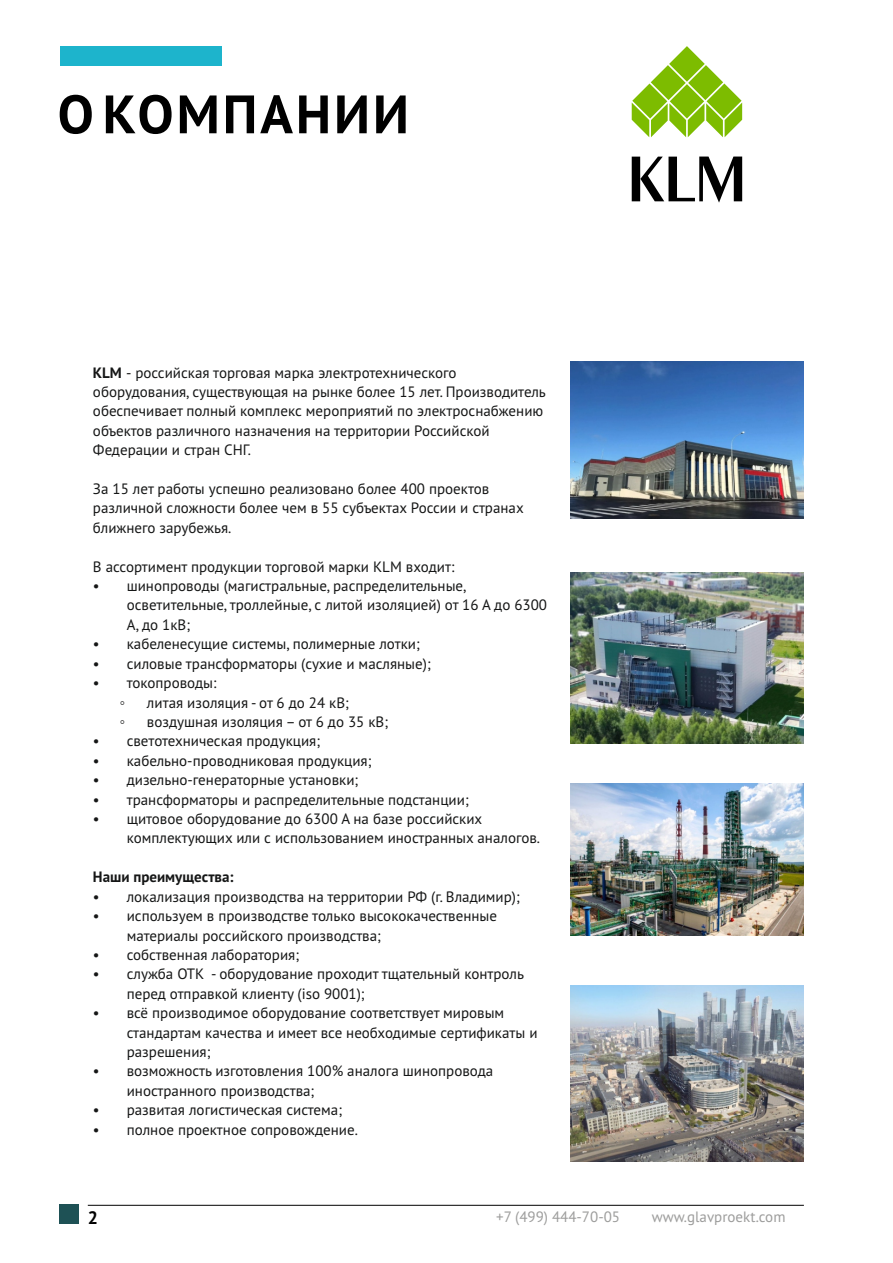
<style>
.page{position:relative;width:893px;height:1263px;background:#fff}
.page>*{position:absolute;margin:0;border:0;box-sizing:border-box;transform-origin:0 0}
.t1{font:700 54px "PT Sans";letter-spacing:.055em;color:#000}
.t2{font:700 18px "PT Sans";color:#000}
.t3{font:15px/19.4px "PT Sans";color:#151616}
.t4{font:15px "PT Sans";color:#9d9d9c}
.t5{font:700 15px "PT Sans";color:#151616}
.t6{font:15px "Arial";color:#151616}
.s1{font-weight:700}
</style>
<div class="page">
<div style="left:60px;top:1205px;width:19px;height:19px;background:#1e5155"></div>
<hr style="left:88px;top:1205px;width:716px;height:1px;background:#000">
<div style="left:60px;top:46px;width:161px;height:19px;background:#1db4cc"></div>
<img style="left:570px;top:362px;width:234px;height:156px">
<img style="left:570px;top:573px;width:234px;height:171px">
<img style="left:570px;top:784px;width:234px;height:152px">
<img style="left:570px;top:986px;width:234px;height:175px">
<svg style="left:632px;top:46px;width:110px;height:91px"></svg>
<svg style="left:632px;top:157px;width:110px;height:46px"></svg>
<h1 class="t1" style="left:58px;top:78px;width:353px">ОКОМПАНИИ</h1>
<p class="t3" style="left:93px;top:364px;width:454px"><span class="s1">KLM</span> - российская торговая марка электротехнического оборудования, существующая на рынке более 15 лет. Производитель обеспечивает полный комплекс мероприятий по электроснабжению объектов различного назначения на территории Российской Федерации и стран СНГ.</p>
<p class="t3" style="left:93px;top:480px;width:432px">За 15 лет работы успешно реализовано более 400 проектов различной сложности более чем в 55 субъектах России и странах ближнего зарубежья.</p>
<p class="t3" style="left:93px;top:558px;width:363px">В ассортимент продукции торговой марки KLM входит:</p>
<p class="t3" style="left:127px;top:577px;width:422px;text-indent:-34px">• шинопроводы (магистральные, распределительные, осветительные, троллейные, с литой изоляцией) от 16 А до 6300<br>А, до 1кВ;</p>
<p class="t3" style="left:93px;top:636px;width:328px">• кабеленесущие системы, полимерные лотки;</p>
<p class="t3" style="left:93px;top:655px;width:339px">• силовые трансформаторы (сухие и масляные);</p>
<p class="t3" style="left:93px;top:674px;width:125px">• токопроводы:</p>
<p class="t6" style="left:120px;top:697px;width:7px">◦</p>
<p class="t3" style="left:147px;top:694px;width:204px">литая изоляция - от 6 до 24 кВ;</p>
<p class="t6" style="left:120px;top:716px;width:7px">◦</p>
<p class="t3" style="left:147px;top:713px;width:243px">воздушная изоляция – от 6 до 35 кВ;</p>
<p class="t3" style="left:93px;top:733px;width:229px">• светотехническая продукция;</p>
<p class="t3" style="left:93px;top:752px;width:280px">• кабельно-проводниковая продукция;</p>
<p class="t3" style="left:93px;top:771px;width:267px">• дизельно-генераторные установки;</p>
<p class="t3" style="left:93px;top:791px;width:377px">• трансформаторы и распределительные подстанции;</p>
<p class="t3" style="left:127px;top:810px;width:415px;text-indent:-34px">• щитовое оборудование до 6300 А на базе российских комплектующих или с использованием иностранных аналогов.</p>
<p class="t5" style="left:93px;top:867px;width:142px">Наши преимущества:</p>
<p class="t3" style="left:93px;top:888px;width:429px">• локализация производства на территории РФ (г. Владимир);</p>
<p class="t3" style="left:127px;top:907px;width:372px;text-indent:-34px">• используем в производстве только высококачественные материалы российского производства;</p>
<p class="t3" style="left:93px;top:946px;width:208px">• собственная лаборатория;</p>
<p class="t3" style="left:127px;top:965px;width:399px;text-indent:-34px">• служба ОТК - оборудование проходит тщательный контроль перед отправкой клиенту (iso 9001);</p>
<p class="t3" style="left:127px;top:1004px;width:412px;text-indent:-34px">• всё производимое оборудование соответствует мировым стандартам качества и имеет все необходимые сертификаты и разрешения;</p>
<p class="t3" style="left:127px;top:1063px;width:368px;text-indent:-34px">• возможность изготовления 100% аналога шинопровода иностранного производства;</p>
<p class="t3" style="left:93px;top:1101px;width:251px">• развитая логистическая система;</p>
<p class="t3" style="left:93px;top:1121px;width:267px">• полное проектное сопровождение.</p>
<p class="t2" style="left:88px;top:1206px;width:12px">2</p>
<p class="t4" style="left:496px;top:1210px;width:125px">+7 (499) 444-70-05</p>
<p class="t4" style="left:652px;top:1210px;width:135px">www.glavproekt.com</p>
</div>
